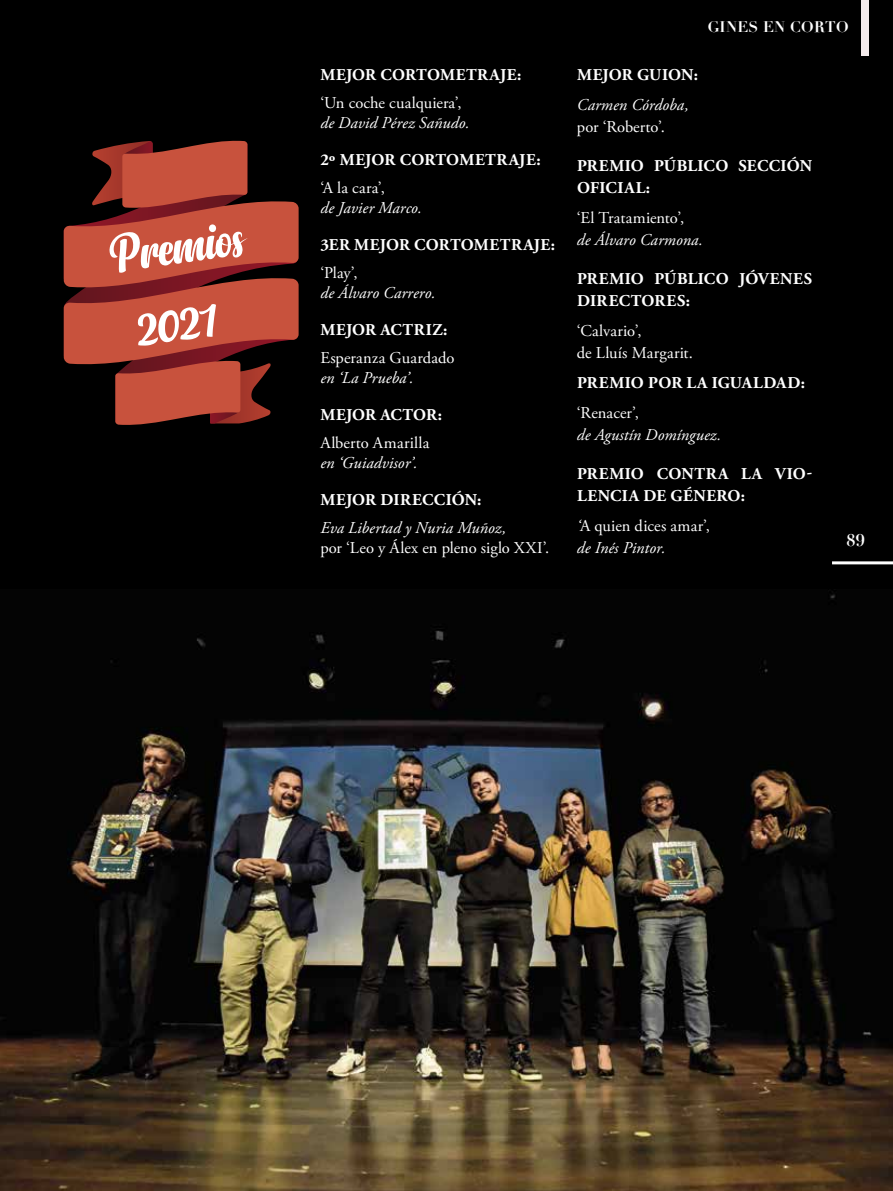
<style>
.page{position:relative;width:893px;height:1191px;background:#fff}
.page>*{position:absolute;margin:0;border:0;box-sizing:border-box;transform-origin:0 0}
.t1{font:54.45px/76.3px "Anydore";color:#fff}
.t2{font:700 16.5px/21.8px "Adobe Garamond Pro";letter-spacing:.02em;color:#fff}
.t3{font:16.5px/21.8px "Adobe Garamond Pro";letter-spacing:.005em;color:#fff}
.t4{font:italic 16.5px "Adobe Garamond Pro";letter-spacing:.005em;color:#fff}
.t5{font:700 16.5px "Didot";color:#fff}
.t6{font:700 15px "Didot";letter-spacing:.02em;color:#fff}
.s1{font-style:italic}
</style>
<div class="page">
<div style="left:0;top:0;width:893px;height:754px;background:#000"></div>
<img style="left:0;top:591px;width:893px;height:600px">
<hr style="left:832px;top:561px;width:61px;height:3px;background:#fff">
<div style="left:861px;top:0;width:8px;height:55px;background:#f5eced"></div>
<svg style="left:64px;top:140px;width:235px;height:285px"></svg>
<h1 class="t1" style="left:106px;top:216px;width:136px;rotate:-8deg">Premios<br>2021</h1>
<p class="t2" style="left:320px;top:64px;width:202px">MEJOR CORTOMETRAJE:</p>
<p class="t3" style="left:320px;top:93px;width:143px">‘Un coche cualquiera’,</p>
<p class="t4" style="left:320px;top:113px;width:151px">de David Pérez Sañudo.</p>
<p class="t2" style="left:320px;top:149px;width:222px">2º MEJOR CORTOMETRAJE:</p>
<p class="t3" style="left:320px;top:178px;width:66px">‘A la cara’,</p>
<p class="t4" style="left:320px;top:198px;width:103px">de Javier Marco.</p>
<p class="t2" style="left:320px;top:234px;width:236px">3ER MEJOR CORTOMETRAJE:</p>
<p class="t3" style="left:320px;top:263px;width:39px">‘Play’,</p>
<p class="t4" style="left:320px;top:283px;width:117px">de Álvaro Carrero.</p>
<p class="t2" style="left:320px;top:319px;width:128px">MEJOR ACTRIZ:</p>
<p class="t3" style="left:320px;top:347px;width:136px">Esperanza Guardado</p>
<p class="t4" style="left:320px;top:368px;width:95px">en ‘La Prueba’.</p>
<p class="t2" style="left:320px;top:404px;width:123px">MEJOR ACTOR:</p>
<p class="t3" style="left:320px;top:432px;width:111px">Alberto Amarilla</p>
<p class="t4" style="left:320px;top:453px;width:99px">en ‘Guiadvisor’.</p>
<p class="t2" style="left:320px;top:489px;width:163px">MEJOR DIRECCIÓN:</p>
<p class="t4" style="left:320px;top:518px;width:188px">Eva Libertad y Nuria Muñoz,</p>
<p class="t3" style="left:320px;top:537px;width:231px">por ‘Leo y Álex en pleno siglo XXI’.</p>
<p class="t6" style="left:708px;top:17px;width:142px">GINES EN CORTO</p>
<p class="t2" style="left:577px;top:64px;width:122px">MEJOR GUION:</p>
<p class="t4" style="left:577px;top:95px;width:113px">Carmen Córdoba,</p>
<p class="t3" style="left:577px;top:117px;width:89px">por ‘Roberto’.</p>
<p class="t2" style="left:577px;top:155px;width:237px">PREMIO PÚBLICO SECCIÓN<br>OFICIAL:</p>
<p class="t3" style="left:577px;top:207px;width:109px">‘El Tratamiento’,</p>
<p class="t4" style="left:577px;top:230px;width:128px">de Álvaro Carmona.</p>
<p class="t2" style="left:577px;top:268px;width:237px">PREMIO PÚBLICO JÓVENES<br>DIRECTORES:</p>
<p class="t3" style="left:577px;top:320px;width:117px">‘Calvario’,<br>de Lluís Margarit.</p>
<p class="t2" style="left:577px;top:372px;width:230px">PREMIO POR LA IGUALDAD:</p>
<p class="t3" style="left:577px;top:403px;width:63px">‘Renacer’,</p>
<p class="t4" style="left:577px;top:425px;width:146px">de Agustín Domínguez.</p>
<p class="t2" style="left:577px;top:463px;width:237px">PREMIO CONTRA LA VIO-<br>LENCIA DE GÉNERO:</p>
<p class="t3" style="left:577px;top:515px;width:135px"><span class="s1">‘</span>A quien dices amar’, <span class="s1">de Inés Pintor.</span></p>
<p class="t5" style="left:846px;top:530px;width:20px">89</p>
</div>
